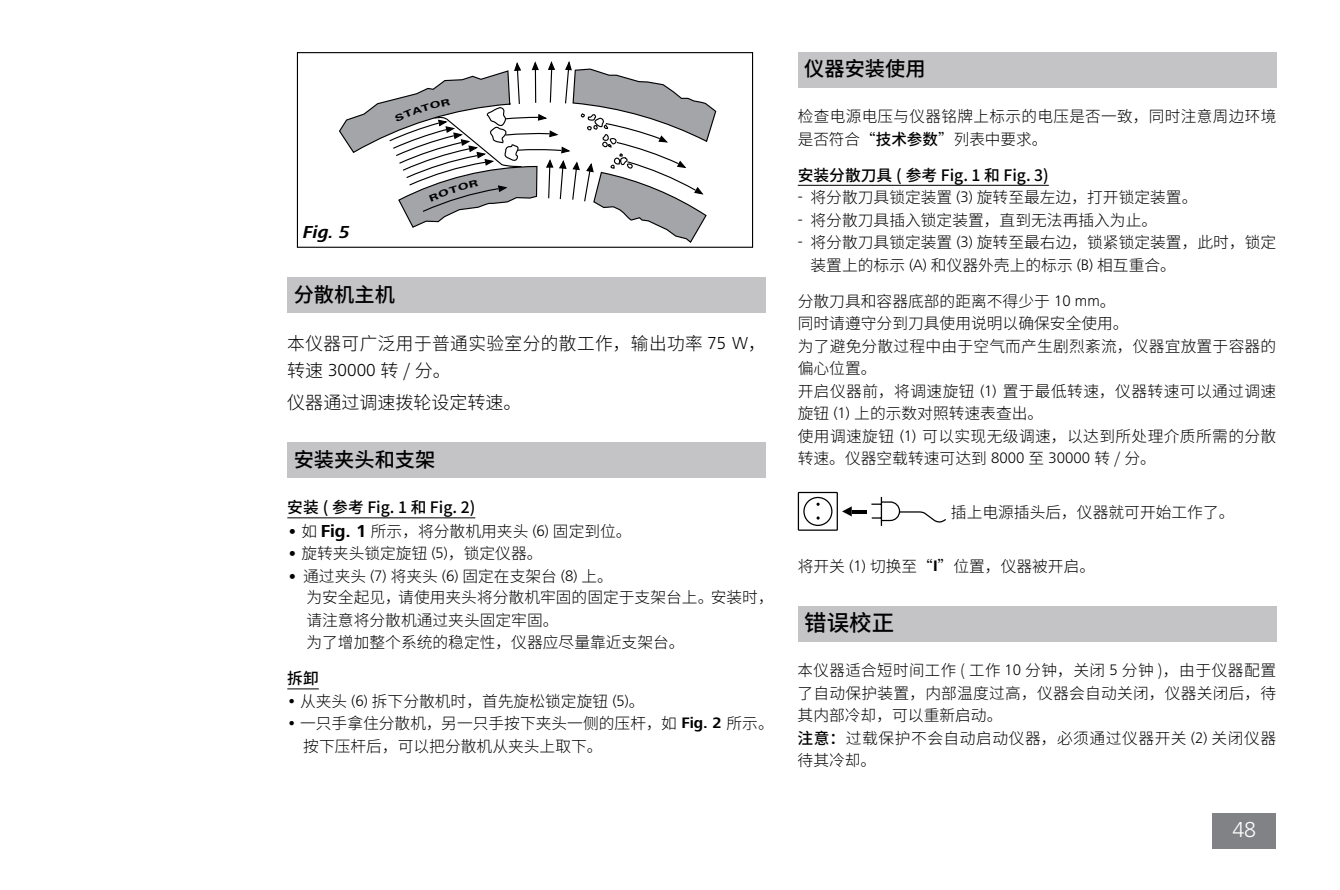
<style>
.page{position:relative;width:1340px;height:890px;background:#fff}
.page>*{position:absolute;margin:0;border:0;box-sizing:border-box;transform-origin:0 0}
.t1{font:500 22.5px "Source Han Sans CN";color:#000}
.t2{font:300 22.5px "Frutiger Next IKA";color:#fff}
.t3{font:500 20.25px "Source Han Sans CN";color:#000}
.t4{font:300 18px/27px "Source Han Sans CN";letter-spacing:.025em;color:#000}
.t5{font:300 18px "Source Han Sans CN";color:#000}
.t6{font:italic 700 18px "Frutiger Next IKA";color:#000}
.t7{font:300 15.75px/22.5px "Source Han Sans CN";color:#000}
.t8{font:300 15.75px/22.5px "Source Han Sans CN";letter-spacing:.03em;color:#000}
.t9{font:300 15.75px/22.5px "Source Han Sans CN";letter-spacing:.025em;color:#000}
.t10{font:500 15.75px "Source Han Sans CN";color:#000}
.s1{font-family:"Frutiger Next IKA"}
.s2{font-family:"Frutiger Next IKA";font-weight:700;font-size:18px}
.s3{font-family:"Frutiger Next IKA";font-weight:700}
.s4{font-weight:500}
</style>
<div class="page">
<div style="left:1212px;top:813px;width:64px;height:35px;background:#808285"></div>
<div style="left:287px;top:277px;width:479px;height:35px;background:#c4c4c6"></div>
<hr style="left:287px;top:517px;width:188px;height:1px;background:#000">
<hr style="left:287px;top:688px;width:32px;height:1px;background:#000">
<div style="left:287px;top:442px;width:479px;height:35px;background:#c4c4c6"></div>
<hr style="left:797px;top:185px;width:251px;height:1px;background:#000">
<div style="left:797px;top:52px;width:479px;height:35px;background:#c4c4c6"></div>
<div style="left:297px;top:52px;width:456px;height:196px;border:1px solid #000"></div>
<hr style="left:851px;top:510px;width:15px;height:4px;background:#000">
<hr style="left:880px;top:497px;width:2px;height:29px;background:#000">
<svg style="left:871px;top:501px;width:75px;height:22px"></svg>
<svg style="left:797px;top:492px;width:54px;height:39px"></svg>
<div style="left:797px;top:606px;width:479px;height:35px;background:#c4c4c6"></div>
<svg style="left:339px;top:61px;width:377px;height:182px"></svg>
<p class="t6" style="left:303px;top:222px;width:48px">Fig. 5</p>
<p class="t3" style="left:294px;top:283px;width:103px">分散机主机</p>
<p class="t4" style="left:287px;top:330px;width:480px">本仪器可广泛用于普通实验室分的散工作，输出功率 <span class="s1">75 W</span>，转速 <span class="s1">30000</span> 转 / 分。</p>
<p class="t5" style="left:287px;top:392px;width:235px">仪器通过调速拨轮设定转速。</p>
<p class="t3" style="left:294px;top:448px;width:143px">安装夹头和支架</p>
<p class="t10" style="left:287px;top:498px;width:189px">安装 ( 参考 Fig. 1 和 Fig. 2)</p>
<p class="t7" style="left:287px;top:520px;width:346px"><span class="s2">•</span> 如 <span class="s2">Fig. 1</span> 所示，将分散机用夹头 <span class="s1">(6)</span> 固定到位。</p>
<p class="t7" style="left:287px;top:542px;width:257px"><span class="s2">•</span> 旋转夹头锁定旋钮 <span class="s1">(5)</span>，锁定仪器。</p>
<p class="t7" style="left:306px;top:565px;width:469px;text-indent:-19px"><span class="s2">•</span> 通过夹头 <span class="s1">(7)</span> 将夹头 <span class="s1">(6)</span> 固定在支架台 <span class="s1">(8)</span> 上。<br>为安全起见，请使用夹头将分散机牢固的固定于支架台上。安装时，请注意将分散机通过夹头固定牢固。<br>为了增加整个系统的稳定性，仪器应尽量靠近支架台。</p>
<p class="t10" style="left:287px;top:669px;width:33px">拆卸</p>
<p class="t7" style="left:287px;top:690px;width:359px"><span class="s3">•</span> 从夹头 <span class="s1">(6)</span> 拆下分散机时，首先旋松锁定旋钮 <span class="s1">(5)</span>。</p>
<p class="t7" style="left:303px;top:712px;width:472px;text-indent:-16px"><span class="s3">•</span> 一只手拿住分散机，另一只手按下夹头一侧的压杆，如 <span class="s3">Fig. 2</span> 所示。按下压杆后，可以把分散机从夹头上取下。</p>
<p class="t3" style="left:804px;top:58px;width:123px">仪器安装使用</p>
<p class="t9" style="left:797px;top:105px;width:480px">检查电源电压与仪器铭牌上标示的电压是否一致，同时注意周边环境是否符合“<span class="s4">技术参数</span>”列表中要求。</p>
<p class="t10" style="left:797px;top:166px;width:252px">安装分散刀具 ( 参考 Fig. 1 和 Fig. 3)</p>
<p class="t7" style="left:797px;top:186px;width:401px"><span class="s1">-</span> 将分散刀具锁定装置 <span class="s1">(3)</span> 旋转至最左边，打开锁定装置。</p>
<p class="t7" style="left:797px;top:209px;width:361px"><span class="s1">-</span> 将分散刀具插入锁定装置，直到无法再插入为止。</p>
<p class="t7" style="left:810px;top:231px;width:467px;text-indent:-13px"><span class="s1">-</span> 将分散刀具锁定装置 <span class="s1">(3)</span> 旋转至最右边，锁紧锁定装置，此时，锁定装置上的标示 <span class="s1">(A)</span> 和仪器外壳上的标示 <span class="s1">(B)</span> 相互重合。</p>
<p class="t7" style="left:797px;top:290px;width:480px">分散刀具和容器底部的距离不得少于 <span class="s1">10 mm</span>。<br>同时请遵守分到刀具使用说明以确保安全使用。<br>为了避免分散过程中由于空气而产生剧烈紊流，仪器宜放置于容器的偏心位置。<br>开启仪器前，将调速旋钮 <span class="s1">(1)</span> 置于最低转速，仪器转速可以通过调速旋钮 <span class="s1">(1)</span> 上的示数对照转速表查出。<br>使用调速旋钮 <span class="s1">(1)</span> 可以实现无级调速，以达到所处理介质所需的分散转速。仪器空载转速可达到 <span class="s1">8000</span> 至 <span class="s1">30000</span> 转 / 分。</p>
<p class="t7" style="left:950px;top:501px;width:285px">插上电源插头后，仪器就可开始工作了。</p>
<p class="t7" style="left:797px;top:555px;width:299px">将开关 <span class="s1">(1)</span> 切换至“<span class="s3">I</span>”位置，仪器被开启。</p>
<h1 class="t1" style="left:804px;top:610px;width:91px">错误校正</h1>
<p class="t8" style="left:797px;top:659px;width:480px">本仪器适合短时间工作 ( 工作 <span class="s1">10</span> 分钟，关闭 <span class="s1">5</span> 分钟 )，由于仪器配置了自动保护装置，内部温度过高，仪器会自动关闭，仪器关闭后，待其内部冷却，可以重新启动。<br><span class="s4">注意：</span>过载保护不会自动启动仪器，必须通过仪器开关 <span class="s1">(2)</span> 关闭仪器待其冷却。</p>
<h1 class="t2" style="left:1232px;top:817px;width:25px">48</h1>
</div>
